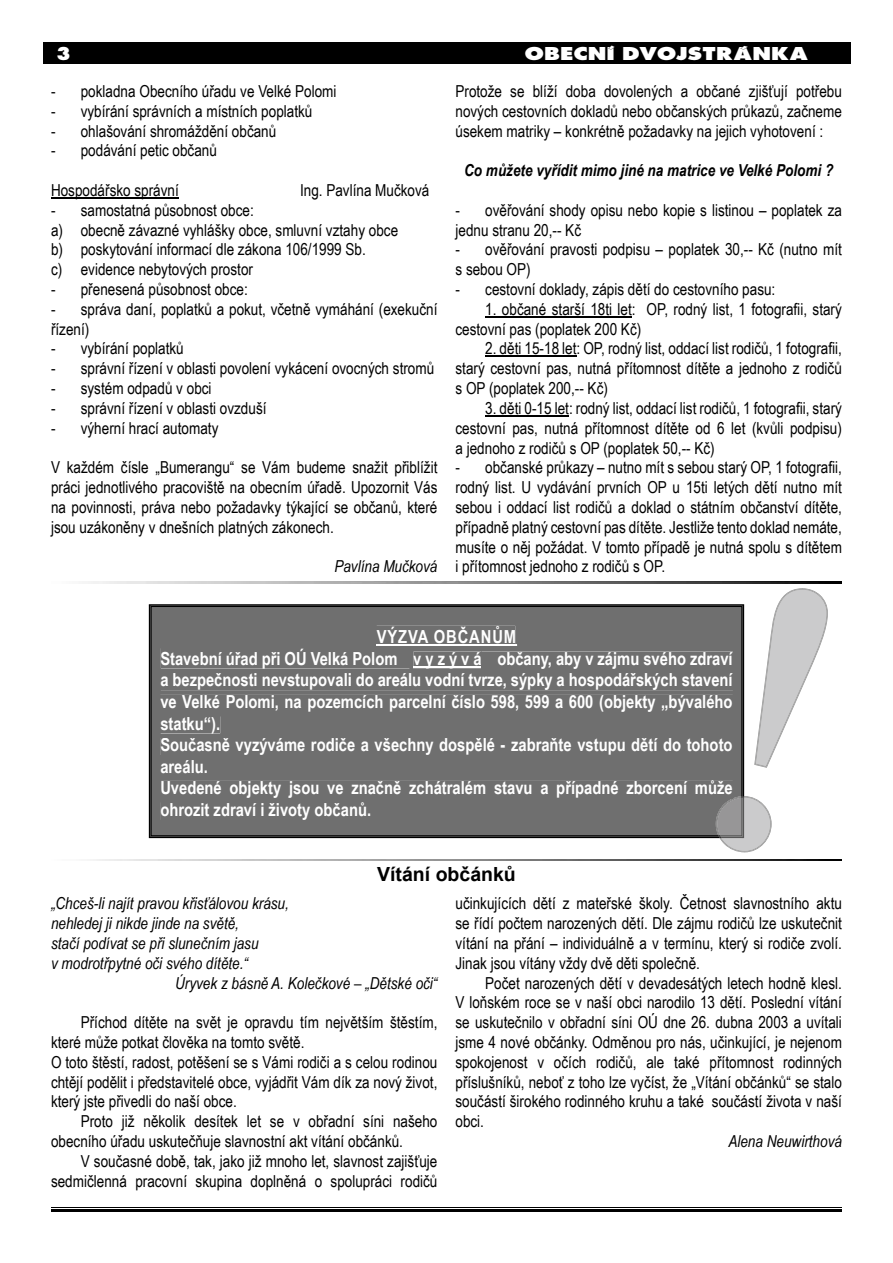
<style>
.page{position:relative;width:893px;height:1263px;background:#fff}
.page>*{position:absolute;margin:0;border:0;box-sizing:border-box;transform-origin:0 0}
.t1{font:700 expanded 19.5px "Futura PCE";letter-spacing:.05em;color:#fff;scale:1.25 1}
.t2{font:700 19.5px "Arial";color:#000}
.t3{font:700 expanded 19.5px "Futura PCE";letter-spacing:.05em;color:#fff}
.t4{font:700 18px/21.6px "Arial Narrow";color:#fff}
.t5{font:16.5px/19.8px "Arial Narrow";color:#000}
.t6{font:italic 16.5px "Arial Narrow";color:#000}
.t7{font:italic 700 16.5px "Arial Narrow";color:#000}
</style>
<div class="page">
<hr style="left:51px;top:1207px;width:791px;height:1px;background:#000">
<hr style="left:51px;top:1210px;width:791px;height:2px;background:#000">
<div style="left:43px;top:43px;width:807px;height:21px;background:#000"></div>
<hr style="left:51px;top:197px;width:128px;height:1px;background:#000">
<hr style="left:485px;top:316px;width:147px;height:1px;background:#000">
<hr style="left:485px;top:356px;width:92px;height:1px;background:#000">
<hr style="left:485px;top:415px;width:84px;height:1px;background:#000">
<img style="left:93px;top:859px;width:749px;height:1px">
<div style="left:150px;top:606px;width:566px;height:231px;background:#6f6f6f"></div>
<svg style="left:716px;top:588px;width:112px;height:264px"></svg>
<img style="left:88px;top:582px;width:754px;height:1px">
<p class="t3" style="left:58px;top:44px;width:14px">3</p>
<p class="t1" style="left:525px;top:44px;width:228px">OBECNÍ DVOJSTRÁNKA</p>
<p class="t5" style="left:51px;top:81px;width:287px">- pokladna Obecního úřadu ve Velké Polomi</p>
<p class="t5" style="left:51px;top:101px;width:263px">- vybírání správních a místních poplatků</p>
<p class="t5" style="left:51px;top:120px;width:227px">- ohlašování shromáždění občanů</p>
<p class="t5" style="left:51px;top:140px;width:167px">- podávání petic občanů</p>
<p class="t5" style="left:51px;top:180px;width:129px">Hospodářsko správní</p>
<p class="t5" style="left:300px;top:180px;width:131px">Ing. Pavlína Mučková</p>
<p class="t5" style="left:51px;top:200px;width:349px">- samostatná působnost obce:<br>a) obecně závazné vyhlášky obce, smluvní vztahy obce b) poskytování informací dle zákona 106/1999 Sb.<br>c) evidence nebytových prostor</p>
<p class="t5" style="left:51px;top:279px;width:198px">- přenesená působnost obce:</p>
<p class="t5" style="left:51px;top:299px;width:388px">- správa daní, poplatků a pokut, včetně vymáhání (exekuční řízení)</p>
<p class="t5" style="left:51px;top:338px;width:134px">- vybírání poplatků</p>
<p class="t5" style="left:51px;top:358px;width:385px">- správní řízení v oblasti povolení vykácení ovocných stromů</p>
<p class="t5" style="left:51px;top:378px;width:162px">- systém odpadů v obci</p>
<p class="t5" style="left:51px;top:398px;width:217px">- správní řízení v oblasti ovzduší</p>
<p class="t5" style="left:51px;top:417px;width:169px">- výherní hrací automaty</p>
<p class="t5" style="left:51px;top:457px;width:388px;text-align:justify">V každém čísle „Bumerangu“ se Vám budeme snažit přiblížit práci jednotlivého pracoviště na obecním úřadě. Upozornit Vás na povinnosti, práva nebo požadavky týkající se občanů, které jsou uzákoněny v dnešních platných zákonech.</p>
<p class="t6" style="left:334px;top:555px;width:105px">Pavlína Mučková</p>
<p class="t5" style="left:455px;top:81px;width:388px;text-align:justify">Protože se blíží doba dovolených a občané zjišťují potřebu nových cestovních dokladů nebo občanských průkazů, začneme úsekem matriky – konkrétně požadavky na jejich vyhotovení :</p>
<p class="t7" style="left:464px;top:158px;width:371px">Co můžete vyřídit mimo jiné na matrice ve Velké Polomi ?</p>
<p class="t5" style="left:455px;top:200px;width:388px">- ověřování shody opisu nebo kopie s listinou – poplatek za jednu stranu 20,-- Kč</p>
<p class="t5" style="left:455px;top:239px;width:388px">- ověřování pravosti podpisu – poplatek 30,-- Kč (nutno mít s sebou OP)</p>
<p class="t5" style="left:455px;top:279px;width:321px">- cestovní doklady, zápis dětí do cestovního pasu:</p>
<p class="t5" style="left:455px;top:299px;width:388px;text-indent:30px">1. občané starší 18ti let: OP, rodný list, 1 fotografii, starý cestovní pas (poplatek 200 Kč)</p>
<p class="t5" style="left:455px;top:338px;width:388px;text-align:justify;text-indent:30px">2. děti 15-18 let: OP, rodný list, oddací list rodičů, 1 fotografii, starý cestovní pas, nutná přítomnost dítěte a jednoho z rodičů s OP (poplatek 200,-- Kč)</p>
<p class="t5" style="left:455px;top:398px;width:388px;text-align:justify;text-indent:30px">3. děti 0-15 let: rodný list, oddací list rodičů, 1 fotografii, starý cestovní pas, nutná přítomnost dítěte od 6 let (kvůli podpisu) a jednoho z rodičů s OP (poplatek 50,-- Kč)</p>
<p class="t5" style="left:455px;top:457px;width:388px;text-align:justify">- občanské průkazy – nutno mít s sebou starý OP, 1 fotografii, rodný list. U vydávání prvních OP u 15ti letých dětí nutno mít sebou i oddací list rodičů a doklad o státním občanství dítěte, případně platný cestovní pas dítěte. Jestliže tento doklad nemáte, musíte o něj požádat. V tomto případě je nutná spolu s dítětem i přítomnost jednoho z rodičů s OP.</p>
<p class="t4" style="left:160px;top:625px;width:574px;text-indent:216px">VÝZVA OBČANŮM<br>Stavební úřad při OÚ Velká Polom v y z ý v á občany, aby v zájmu svého zdraví a bezpečnosti nevstupovali do areálu vodní tvrze, sýpky a hospodářských stavení ve Velké Polomi, na pozemcích parcelní číslo 598, 599 a 600 (objekty „bývalého statku“).<br>Současně vyzýváme rodiče a všechny dospělé - zabraňte vstupu dětí do tohoto areálu.<br>Uvedené objekty jsou ve značně zchátralém stavu a případné zborcení může ohrozit zdraví i životy občanů.</p>
<p class="t2" style="left:377px;top:861px;width:140px">Vítání občánků</p>
<p class="t6" style="left:51px;top:892px;width:239px">„Chceš-li najít pravou křisťálovou krásu,</p>
<p class="t6" style="left:51px;top:912px;width:190px">nehledej ji nikde jinde na světě,</p>
<p class="t6" style="left:51px;top:931px;width:209px">stačí podívat se při slunečním jasu</p>
<p class="t6" style="left:51px;top:951px;width:199px">v modrotřpytné oči svého dítěte.“</p>
<p class="t6" style="left:175px;top:971px;width:264px">Úryvek z básně A. Kolečkové – „Dětské oči“</p>
<p class="t5" style="left:51px;top:1012px;width:388px;text-indent:30px">Příchod dítěte na svět je opravdu tím největším štěstím, které může potkat člověka na tomto světě.<br>O toto štěstí, radost, potěšení se s Vámi rodiči a s celou rodinou chtějí podělit i představitelé obce, vyjádřit Vám dík za nový život, který jste přivedli do naší obce.</p>
<p class="t5" style="left:51px;top:1111px;width:388px;text-indent:30px">Proto již několik desítek let se v obřadní síni našeho obecního úřadu uskutečňuje slavnostní akt vítání občánků.</p>
<p class="t5" style="left:51px;top:1150px;width:388px;text-align:right">V současné době, tak, jako již mnoho let, slavnost zajišťuje sedmičlenná pracovní skupina doplněná o spolupráci rodičů</p>
<p class="t5" style="left:455px;top:893px;width:388px;text-align:justify">učinkujících dětí z mateřské školy. Četnost slavnostního aktu se řídí počtem narozených dětí. Dle zájmu rodičů lze uskutečnit vítání na přání – individuálně a v termínu, který si rodiče zvolí.<br>Jinak jsou vítány vždy dvě děti společně.</p>
<p class="t5" style="left:455px;top:972px;width:388px;text-align:justify;text-indent:30px">Počet narozených dětí v devadesátých letech hodně klesl.<br>V loňském roce se v naší obci narodilo 13 dětí. Poslední vítání se uskutečnilo v obřadní síni OÚ dne 26. dubna 2003 a uvítali jsme 4 nové občánky. Odměnou pro nás, učinkující, je nejenom spokojenost v očích rodičů, ale také přítomnost rodinných příslušníků, neboť z toho lze vyčíst, že „Vítání občánků“ se stalo součástí širokého rodinného kruhu a také součástí života v naší obci.</p>
<p class="t6" style="left:728px;top:1129px;width:115px">Alena Neuwirthová</p>
</div>
